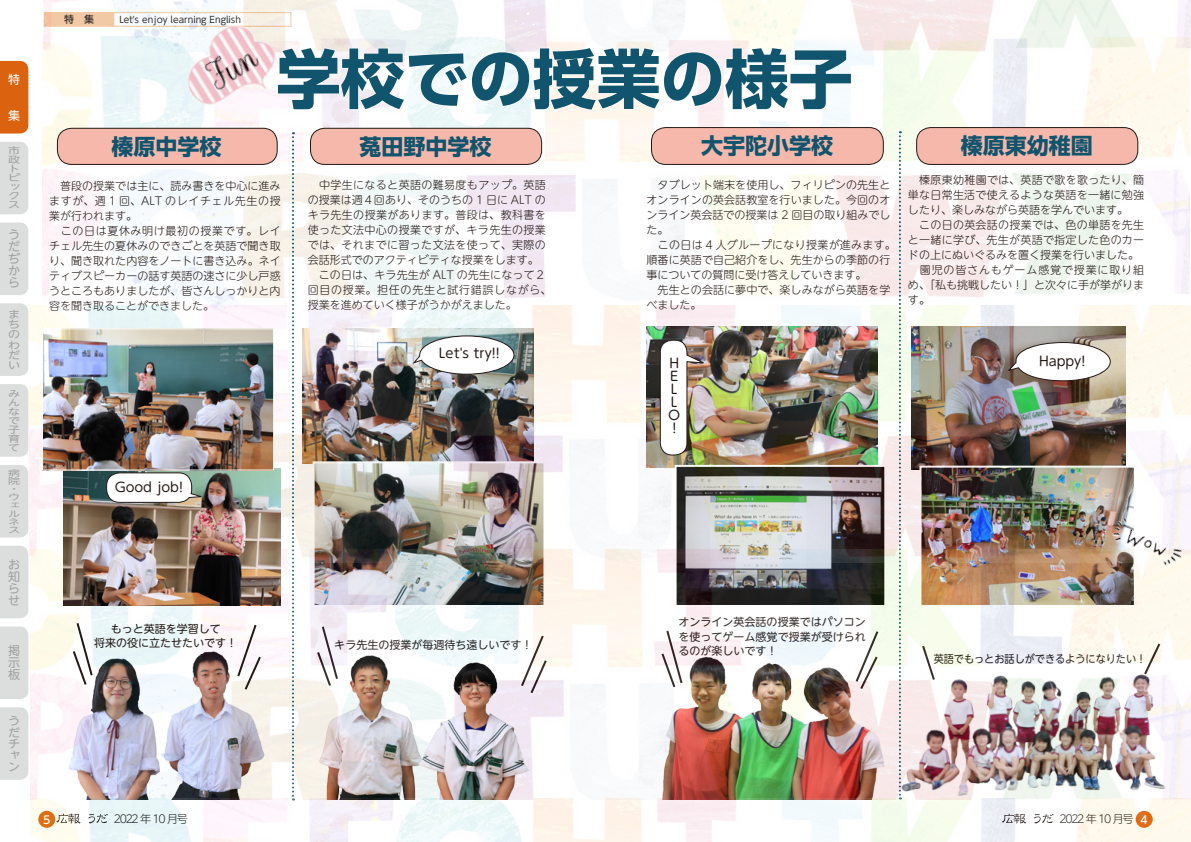
<style>
.page{position:relative;width:1191px;height:842px;background:#fff}
.page>*{position:absolute;margin:0;border:0;box-sizing:border-box;transform-origin:0 0}
.t1{font:700 64px "UD Shin Go Pro";color:#10546e}
.t2{font:700 22px "UD Shin Go Pro";color:#10546e}
.t3{font:13px/13px "UD Shin M Go Pro";color:#231916;text-align:center}
.t4{font:12px/12px "UD Shin M Go Pro";color:#a0a0a1;text-align:justify}
.t5{font:12px "UD Shin M Go Pro";color:#fff}
.t6{font:11.4px/11.4px "UD Shin M Go Pro";color:#a0a0a1;text-align:justify;scale:1.05 1}
.t7{font:300 11px/15px "UD Shin M Go Pro";letter-spacing:.01em;color:#231916}
.t8{font:300 11px/15px "UD Shin M Go Pro";letter-spacing:.035em;color:#231916}
.t9{font:11px/15px "UD Shin M Go Pro";color:#231916}
.t10{font:11px "UD Shin M Go Pro";color:#231916;scale:.92 1}
.t11{font:500 11px "UD Shin M Go Pro";color:#fff}
.t12{font:10.2px/10.2px "UD Shin M Go Pro";color:#a0a0a1;text-align:justify;scale:1.18 1}
.t13{font:500 10px "UD Shin M Go Pro";color:#231916}
.t14{font:9px "UD Shin Go Pro";color:#231916}
.t15{font:9px/9px "UD Shin M Go Pro";color:#a0a0a1;scale:1.33 1}
.t16{font:8.2px/8.2px "UD Shin M Go Pro";color:#a0a0a1;scale:1.47 1}
.s1{font-weight:500;color:#fff}
</style>
<div class="page">
<div style="left:0;top:61px;width:28px;height:73px;background:#db620f"></div>
<div style="left:0;top:142px;width:28px;height:72px;background:#dcdddd"></div>
<div style="left:0;top:223px;width:28px;height:72px;background:#dcdddd"></div>
<div style="left:0;top:303px;width:28px;height:73px;background:#dcdddd"></div>
<div style="left:0;top:384px;width:28px;height:73px;background:#dcdddd"></div>
<div style="left:0;top:465px;width:28px;height:72px;background:#dcdddd"></div>
<div style="left:0;top:546px;width:28px;height:72px;background:#dcdddd"></div>
<div style="left:0;top:626px;width:28px;height:73px;background:#dcdddd"></div>
<div style="left:0;top:707px;width:28px;height:73px;background:#dcdddd"></div>
<img style="left:43px;top:36px;width:1146px;height:269px">
<div style="left:916px;top:128px;width:221px;height:36px;background:#f6b8ab;border-radius:14px"></div>
<div style="left:916px;top:127px;width:222px;height:38px;border:1px solid #231916;border-radius:14px"></div>
<div style="left:651px;top:128px;width:232px;height:36px;background:#f6b8ab;border-radius:14px"></div>
<div style="left:651px;top:127px;width:232px;height:38px;border:1px solid #231916;border-radius:14px"></div>
<div style="left:310px;top:128px;width:231px;height:36px;background:#f6b8ab;border-radius:14px"></div>
<div style="left:310px;top:128px;width:232px;height:37px;border:1px solid #231916;border-radius:14px"></div>
<div style="left:57px;top:128px;width:220px;height:36px;background:#f6b8ab;border-radius:14px"></div>
<div style="left:57px;top:128px;width:220px;height:37px;border:1px solid #231916;border-radius:14px"></div>
<svg style="left:292px;top:132px;width:2px;height:173px"></svg>
<svg style="left:899px;top:131px;width:2px;height:174px"></svg>
<img style="left:30px;top:305px;width:1160px;height:257px">
<img style="left:31px;top:550px;width:1160px;height:292px">
<img style="left:44px;top:0;width:1147px;height:56px">
<img style="left:63px;top:468px;width:218px;height:138px">
<img style="left:44px;top:330px;width:228px;height:138px">
<div style="left:42px;top:328px;width:232px;height:142px;border:1px solid #fff"></div>
<img style="left:417px;top:623px;width:128px;height:176px">
<svg style="left:71px;top:621px;width:23px;height:66px"></svg>
<svg style="left:236px;top:622px;width:27px;height:70px"></svg>
<img style="left:1102px;top:506px;width:86px;height:71px">
<img style="left:169px;top:8px;width:126px;height:119px">
<svg style="left:276px;top:46px;width:576px;height:65px"></svg>
<svg style="left:411px;top:335px;width:104px;height:40px"></svg>
<svg style="left:106px;top:472px;width:101px;height:31px"></svg>
<img style="left:659px;top:339px;width:49px;height:117px">
<svg style="left:1006px;top:341px;width:105px;height:41px"></svg>
<p class="t5" style="left:8px;top:69px;width:13px">特</p>
<p class="t5" style="left:8px;top:105px;width:13px">集</p>
<p class="t15" style="left:8px;top:146px;width:11px">市政トピックス</p>
<p class="t4" style="left:8px;top:228px;width:14px;text-align:left">うだぢから</p>
<p class="t12" style="left:8px;top:308px;width:11px">まちのわだい</p>
<p class="t15" style="left:8px;top:388px;width:10px;text-align:justify">みんなで子育て</p>
<p class="t16" style="left:8px;top:468px;width:9px">病院・ウェルネス</p>
<p class="t4" style="left:8px;top:557px;width:13px">お知らせ</p>
<p class="t4" style="left:8px;top:644px;width:13px">掲示板</p>
<p class="t6" style="left:8px;top:714px;width:13px">うだチャン</p>
<p class="t13" style="left:64px;top:11px;width:31px">特　集</p>
<p class="t14" style="left:110px;top:12px;width:132px">　Let's enjoy learning English</p>
<p class="t1" style="left:276px;top:27px;width:577px">学校での授業の様子</p>
<p class="t2" style="left:111px;top:128px;width:111px">榛原中学校</p>
<p class="t2" style="left:359px;top:128px;width:133px">菟田野中学校</p>
<p class="t2" style="left:701px;top:128px;width:133px">大宇陀小学校</p>
<p class="t2" style="left:960px;top:128px;width:133px">榛原東幼稚園</p>
<p class="t7" style="left:646px;top:177px;width:251px">　タブレット端末を使用し、フィリピンの先生とオンラインの英会話教室を行いました。今回のオンライン英会話での授業は 2 回目の取り組みでした。<br>　この日は 4 人グループになり授業が進みます。順番に英語で自己紹介をし、先生からの季節の行事についての質問に受け答えしていきます。<br>　先生との会話に夢中で、楽しみながら英語を学べました。</p>
<p class="t7" style="left:908px;top:172px;width:238px">　榛原東幼稚園では、英語で歌を歌ったり、簡単な日常生活で使えるような英語を一緒に勉強したり、楽しみながら英語を学んでいます。<br>　この日の英会話の授業では、色の単語を先生と一緒に学び、先生が英語で指定した色のカードの上にぬいぐるみを置く授業を行いました。　園児の皆さんもゲーム感覚で授業に取り組め、「私も挑戦したい！」と次々に手が挙がります。</p>
<p class="t8" style="left:308px;top:177px;width:245px">　中学生になると英語の難易度もアップ。英語の授業は週４回あり、そのうちの 1 日に ALT のキラ先生の授業があります。普段は、教科書を使った文法中心の授業ですが、キラ先生の授業では、それまでに習った文法を使って、実際の会話形式でのアクティビティな授業をします。　この日は、キラ先生が ALT の先生になって２回目の授業。担任の先生と試行錯誤しながら、授業を進めていく様子がうかがえました。</p>
<p class="t7" style="left:49px;top:178px;width:233px">　普段の授業では主に、読み書きを中心に進みますが、週 1 回、ALT のレイチェル先生の授業が行われます。<br>　この日は夏休み明け最初の授業です。レイチェル先生の夏休みのできごとを英語で聞き取り、聞き取れた内容をノートに書き込み。ネイティブスピーカーの話す英語の速さに少し戸惑うところもありましたが、皆さんしっかりと内容を聞き取ることができました。</p>
<p class="t3" style="left:115px;top:480px;width:70px">Good job!</p>
<p class="t9" style="left:94px;top:622px;width:144px;line-height:14px;text-align:center">もっと英語を学習して<br>将来の役に立たせたいです！</p>
<p class="t3" style="left:439px;top:346px;width:62px">Let's try!!</p>
<p class="t9" style="left:334px;top:636px;width:199px">キラ先生の授業が毎週待ち遠しいです！</p>
<p class="t3" style="left:668px;top:356px;width:13px">H<br>E<br>L<br>L<br>O !</p>
<p class="t3" style="left:1039px;top:354px;width:48px">Happy!</p>
<p class="t9" style="left:678px;top:614px;width:189px">オンライン英会話の授業ではパソコンを使ってゲーム感覚で授業が受けられ</p>
<p class="t9" style="left:678px;top:643px;width:100px">るのが楽しいです！</p>
<p class="t10" style="left:933px;top:650px;width:232px">英語でもっとお話しができるようになりたい！</p>
<p class="t11" style="left:43px;top:810px;width:9px">5</p>
<p class="t7" style="left:105px;top:810px;width:84px">　2022 年 10 月号</p>
<p class="t7" style="left:1050px;top:810px;width:99px">　2022 年 10 月号 <span class="s1">4</span></p>
</div>
